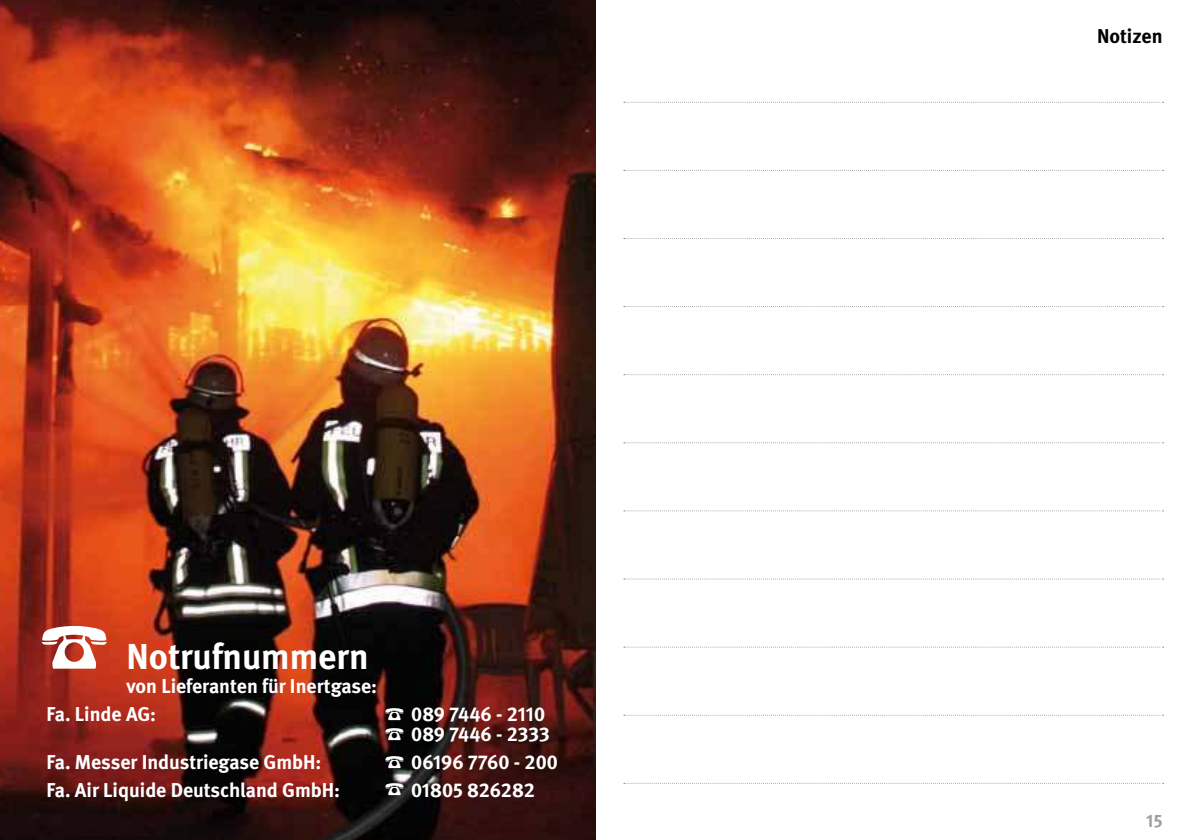
<style>
.page{position:relative;width:1191px;height:840px;background:#fff}
.page>*{position:absolute;margin:0;border:0;box-sizing:border-box;transform-origin:0 0}
.t1{font:700 36px "DGUV Meta";color:#fff}
.t2{font:700 20px/28px "DGUV Meta";color:#fff}
.t3{font:700 20px "DGUV Meta";color:#000}
.t4{font:700 18px "DGUV Meta";color:#9c9d9f}
</style>
<div class="page">
<img style="left:0;top:0;width:595px;height:839px">
<svg style="left:624px;top:102px;width:539px;height:1px"></svg>
<svg style="left:624px;top:170px;width:539px;height:1px"></svg>
<svg style="left:624px;top:238px;width:539px;height:1px"></svg>
<svg style="left:624px;top:306px;width:539px;height:1px"></svg>
<svg style="left:624px;top:374px;width:539px;height:1px"></svg>
<svg style="left:624px;top:442px;width:539px;height:1px"></svg>
<svg style="left:624px;top:510px;width:539px;height:1px"></svg>
<svg style="left:624px;top:578px;width:539px;height:1px"></svg>
<svg style="left:624px;top:646px;width:539px;height:1px"></svg>
<svg style="left:624px;top:714px;width:539px;height:1px"></svg>
<svg style="left:42px;top:625px;width:65px;height:43px;background:#b22e1b"></svg>
<svg style="left:385px;top:707px;width:19px;height:12px"></svg>
<svg style="left:385px;top:727px;width:19px;height:12px"></svg>
<svg style="left:385px;top:755px;width:19px;height:12px"></svg>
<svg style="left:385px;top:782px;width:19px;height:12px"></svg>
<h1 class="t1" style="left:126px;top:637px;width:243px">Notrufnummern</h1>
<p class="t2" style="left:46px;top:672px;width:332px;text-indent:80px">von Lieferanten für Inertgase:<br>Fa. Linde AG:</p>
<p class="t2" style="left:411px;top:704px;width:140px;line-height:20px">089 7446 - 2110<br>089 7446 - 2333</p>
<p class="t2" style="left:46px;top:748px;width:276px">Fa. Messer Industriegase GmbH:</p>
<p class="t2" style="left:411px;top:748px;width:148px">06196 7760 - 200</p>
<p class="t2" style="left:46px;top:776px;width:295px">Fa. Air Liquide Deutschland GmbH:</p>
<p class="t2" style="left:411px;top:776px;width:125px">01805 826282</p>
<p class="t3" style="left:1097px;top:26px;width:67px">Notizen</p>
<p class="t4" style="left:1146px;top:810px;width:18px">15</p>
</div>
